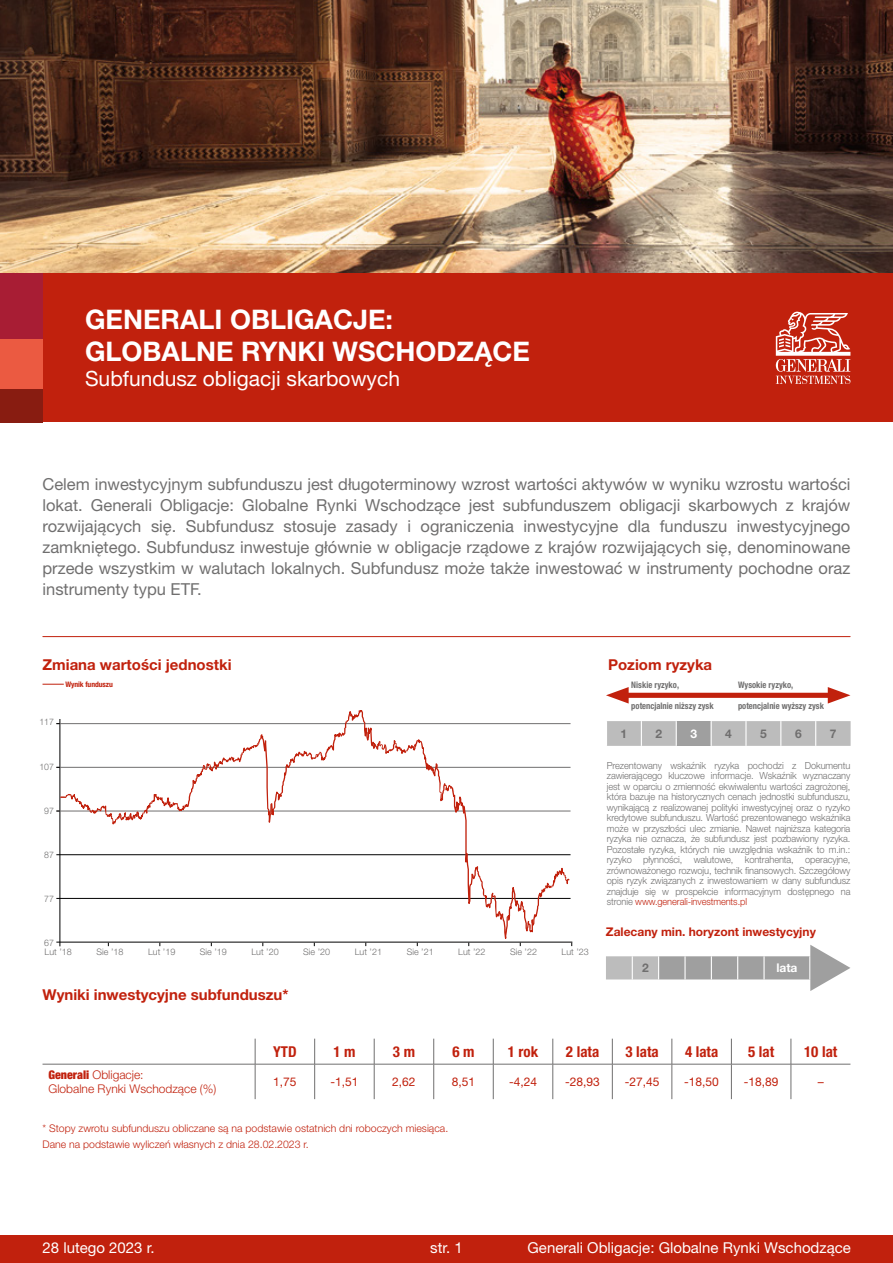
<style>
.page{position:relative;width:893px;height:1263px;background:#fff}
.page>*{position:absolute;margin:0;border:0;box-sizing:border-box;transform-origin:0 0}
.t1{font:700 27px/32.4px "Helvetica Neue LT Pro";color:#fff}
.t2{font:21px "Helvetica Neue LT Pro";color:#fff}
.t3{font:16.5px/21px "Helvetica Neue LT Pro";color:#706f6f;text-align:justify}
.t4{font:700 15px "Helvetica Neue LT Pro";color:#c1210d}
.t5{font:15px "Helvetica Neue LT Pro";color:#fff}
.t6{font:700 condensed 15px "Helvetica Neue LT Pro";color:#c1210d}
.t7{font:12px "Helvetica Neue LT Pro";color:#c1210d}
.t8{font:300 12px/14.4px "Helvetica Neue LT Pro";color:#c1210d}
.t9{font:700 12px "Helvetica Neue LT Pro";color:#c1210d}
.t10{font:700 12px "Helvetica Neue LT Pro";color:#706f6f}
.t11{font:700 12px "Helvetica Neue LT Pro";color:#fff}
.t12{font:300 10.5px/16.5px "Helvetica Neue LT Pro";color:#c1210d}
.t13{font:300 9.75px/10.5px "Helvetica Neue LT Pro";letter-spacing:-.01em;color:#706f6f;text-align:justify;scale:.95 1}
.t14{font:300 9px "Helvetica Neue LT Pro";color:#706f6f}
.t15{font:700 condensed 9px "Helvetica Neue LT Pro";color:#706f6f;scale:.95 1}
.t16{font:700 condensed 7.65px "Helvetica Neue LT Pro";letter-spacing:-.01em;color:#c1210d}
.s1{color:#c1210d}
.s2{font-weight:900;font-stretch:condensed}
</style>
<div class="page">
<svg style="left:43px;top:684px;width:21px;height:1px"></svg>
<hr style="left:43px;top:636px;width:807px;height:1px;background:#c1210d">
<svg style="left:43px;top:1039px;width:807px;height:60px"></svg>
<svg style="left:255px;top:1039px;width:1px;height:25px"></svg>
<svg style="left:314px;top:1039px;width:1px;height:25px"></svg>
<svg style="left:374px;top:1039px;width:1px;height:25px"></svg>
<svg style="left:433px;top:1039px;width:1px;height:25px"></svg>
<svg style="left:493px;top:1039px;width:1px;height:25px"></svg>
<svg style="left:553px;top:1039px;width:1px;height:25px"></svg>
<svg style="left:612px;top:1039px;width:1px;height:25px"></svg>
<svg style="left:672px;top:1039px;width:1px;height:25px"></svg>
<svg style="left:731px;top:1039px;width:1px;height:25px"></svg>
<svg style="left:791px;top:1039px;width:1px;height:25px"></svg>
<hr style="left:43px;top:1064px;width:212px;height:1px;background:#706f6f">
<hr style="left:255px;top:1064px;width:60px;height:1px;background:#706f6f">
<hr style="left:255px;top:1064px;width:1px;height:35px;background:#706f6f">
<hr style="left:315px;top:1064px;width:59px;height:1px;background:#706f6f">
<hr style="left:314px;top:1064px;width:1px;height:35px;background:#706f6f">
<hr style="left:374px;top:1064px;width:60px;height:1px;background:#706f6f">
<hr style="left:374px;top:1064px;width:1px;height:35px;background:#706f6f">
<hr style="left:434px;top:1064px;width:59px;height:1px;background:#706f6f">
<hr style="left:433px;top:1064px;width:1px;height:35px;background:#706f6f">
<hr style="left:493px;top:1064px;width:60px;height:1px;background:#706f6f">
<hr style="left:493px;top:1064px;width:1px;height:35px;background:#706f6f">
<hr style="left:553px;top:1064px;width:59px;height:1px;background:#706f6f">
<hr style="left:553px;top:1064px;width:1px;height:35px;background:#706f6f">
<hr style="left:612px;top:1064px;width:60px;height:1px;background:#706f6f">
<hr style="left:612px;top:1064px;width:1px;height:35px;background:#706f6f">
<hr style="left:672px;top:1064px;width:59px;height:1px;background:#706f6f">
<hr style="left:672px;top:1064px;width:1px;height:35px;background:#706f6f">
<hr style="left:731px;top:1064px;width:60px;height:1px;background:#706f6f">
<hr style="left:731px;top:1064px;width:1px;height:35px;background:#706f6f">
<hr style="left:791px;top:1064px;width:59px;height:1px;background:#706f6f">
<hr style="left:791px;top:1064px;width:1px;height:35px;background:#706f6f">
<svg style="left:606px;top:945px;width:244px;height:46px"></svg>
<div style="left:619px;top:693px;width:218px;height:5px;background:#c1210d"></div>
<svg style="left:606px;top:687px;width:23px;height:16px"></svg>
<svg style="left:828px;top:687px;width:22px;height:16px"></svg>
<svg style="left:607px;top:721px;width:244px;height:25px;background:#bababa"></svg>
<hr style="left:60px;top:719px;width:1px;height:227px;background:#000">
<hr style="left:56px;top:854px;width:514px;height:1px;background:#000">
<hr style="left:56px;top:898px;width:514px;height:1px;background:#000">
<hr style="left:56px;top:942px;width:516px;height:1px;background:#000">
<hr style="left:56px;top:723px;width:514px;height:1px;background:#706f6f">
<hr style="left:56px;top:767px;width:514px;height:1px;background:#706f6f">
<hr style="left:56px;top:811px;width:514px;height:1px;background:#706f6f">
<svg style="left:60px;top:710px;width:509px;height:229px"></svg>
<div style="left:0;top:1235px;width:893px;height:28px;background:#c1210d"></div>
<img style="left:0;top:0;width:893px;height:274px">
<div style="left:42px;top:274px;width:851px;height:148px;background:#c1210d"></div>
<svg style="left:776px;top:311px;width:74px;height:73px"></svg>
<div style="left:0;top:274px;width:43px;height:66px;background:#a81d34"></div>
<div style="left:0;top:340px;width:43px;height:49px;background:#eb5a41"></div>
<div style="left:0;top:389px;width:43px;height:33px;background:#881c11"></div>
<h1 class="t1" style="left:85px;top:302px;width:447px">GENERALI OBLIGACJE:<br>GLOBALNE RYNKI WSCHODZĄCE</h1>
<h2 class="t2" style="left:85px;top:366px;width:316px">Subfundusz obligacji skarbowych</h2>
<p class="t3" style="left:43px;top:473px;width:809px">Celem inwestycyjnym subfunduszu jest długoterminowy wzrost wartości aktywów w wyniku wzrostu wartości lokat. Generali Obligacje: Globalne Rynki Wschodzące jest subfunduszem obligacji skarbowych z krajów rozwijających się. Subfundusz stosuje zasady i ograniczenia inwestycyjne dla funduszu inwestycyjnego zamkniętego. Subfundusz inwestuje głównie w obligacje rządowe z krajów rozwijających się, denominowane przede wszystkim w walutach lokalnych. Subfundusz może także inwestować w instrumenty pochodne oraz instrumenty typu ETF.</p>
<h3 class="t4" style="left:43px;top:655px;width:191px">Zmiana wartości jednostki</h3>
<p class="t16" style="left:65px;top:679px;width:49px">Wynik funduszu</p>
<p class="t14" style="left:39px;top:717px;width:16px">117</p>
<p class="t14" style="left:39px;top:761px;width:16px">107</p>
<p class="t14" style="left:44px;top:805px;width:11px">97</p>
<p class="t14" style="left:44px;top:849px;width:11px">87</p>
<p class="t14" style="left:44px;top:893px;width:11px">77</p>
<p class="t14" style="left:44px;top:937px;width:11px">67</p>
<p class="t14" style="left:45px;top:946px;width:29px">Lut ’18</p>
<p class="t14" style="left:96px;top:946px;width:29px">Sie ’18</p>
<p class="t14" style="left:148px;top:946px;width:29px">Lut ’19</p>
<p class="t14" style="left:200px;top:946px;width:29px">Sie ’19</p>
<p class="t14" style="left:251px;top:946px;width:29px">Lut ’20</p>
<p class="t14" style="left:303px;top:946px;width:29px">Sie ’20</p>
<p class="t14" style="left:355px;top:946px;width:29px">Lut ’21</p>
<p class="t14" style="left:407px;top:946px;width:29px">Sie ’21</p>
<p class="t14" style="left:458px;top:946px;width:29px">Lut ’22</p>
<p class="t14" style="left:510px;top:946px;width:29px">Sie ’22</p>
<p class="t14" style="left:562px;top:946px;width:29px">Lut ’23</p>
<h3 class="t4" style="left:43px;top:985px;width:248px">Wyniki inwestycyjne subfunduszu*</h3>
<h3 class="t4" style="left:608px;top:655px;width:106px">Poziom ryzyka</h3>
<p class="t15" style="left:631px;top:680px;width:52px">Niskie ryzyko,</p>
<p class="t15" style="left:631px;top:700px;width:88px">potencjalnie niższy zysk</p>
<p class="t15" style="left:738px;top:700px;width:92px">potencjalnie wyższy zysk</p>
<p class="t15" style="left:738px;top:680px;width:60px">Wysokie ryzyko,</p>
<p class="t10" style="left:621px;top:726px;width:8px">1</p>
<p class="t10" style="left:655px;top:726px;width:8px">2</p>
<p class="t11" style="left:690px;top:726px;width:8px">3</p>
<p class="t10" style="left:725px;top:726px;width:8px">4</p>
<p class="t10" style="left:760px;top:726px;width:8px">5</p>
<p class="t10" style="left:795px;top:726px;width:8px">6</p>
<p class="t10" style="left:830px;top:726px;width:8px">7</p>
<p class="t13" style="left:607px;top:760px;width:258px">Prezentowany wskaźnik ryzyka pochodzi z Dokumentu zawierającego kluczowe informacje. Wskaźnik wyznaczany jest w oparciu o zmienność ekwiwalentu wartości zagrożonej, która bazuje na historycznych cenach jednostki subfunduszu, wynikającą z realizowanej polityki inwestycyjnej oraz o ryzyko kredytowe subfunduszu. Wartość prezentowanego wskaźnika może w przyszłości ulec zmianie. Nawet najniższa kategoria ryzyka nie oznacza, że subfundusz jest pozbawiony ryzyka.<br>Pozostałe ryzyka, których nie uwzględnia wskaźnik to m.in.: ryzyko płynności, walutowe, kontrahenta, operacyjne, zrównoważonego rozwoju, technik finansowych. Szczegółowy opis ryzyk związanych z inwestowaniem w dany subfundusz znajduje się w prospekcie informacyjnym dostępnego na stronie <span class="s1">www.generali-investments.pl</span></p>
<p class="t9" style="left:606px;top:924px;width:212px">Zalecany min. horyzont inwestycyjny</p>
<p class="t10" style="left:642px;top:960px;width:8px">2</p>
<p class="t11" style="left:776px;top:960px;width:23px">lata</p>
<h3 class="t6" style="left:273px;top:1042px;width:25px">YTD</h3>
<h3 class="t6" style="left:333px;top:1042px;width:24px">1 m</h3>
<h3 class="t6" style="left:393px;top:1042px;width:24px">3 m</h3>
<h3 class="t6" style="left:452px;top:1042px;width:24px">6 m</h3>
<h3 class="t6" style="left:508px;top:1042px;width:32px">1 rok</h3>
<h3 class="t6" style="left:566px;top:1042px;width:35px">2 lata</h3>
<h3 class="t6" style="left:625px;top:1042px;width:35px">3 lata</h3>
<h3 class="t6" style="left:685px;top:1042px;width:35px">4 lata</h3>
<h3 class="t6" style="left:748px;top:1042px;width:28px">5 lat</h3>
<h3 class="t6" style="left:804px;top:1042px;width:35px">10 lat</h3>
<p class="t8" style="left:49px;top:1067px;width:169px"><span class="s2">Generali</span> Obligacje:<br>Globalne Rynki Wschodzące (%)</p>
<p class="t7" style="left:273px;top:1074px;width:25px">1,75</p>
<p class="t7" style="left:330px;top:1074px;width:30px">-1,51</p>
<p class="t7" style="left:392px;top:1074px;width:25px">2,62</p>
<p class="t7" style="left:452px;top:1074px;width:25px">8,51</p>
<p class="t7" style="left:509px;top:1074px;width:30px">-4,24</p>
<p class="t7" style="left:565px;top:1074px;width:36px">-28,93</p>
<p class="t7" style="left:625px;top:1074px;width:36px">-27,45</p>
<p class="t7" style="left:684px;top:1074px;width:36px">-18,50</p>
<p class="t7" style="left:744px;top:1074px;width:36px">-18,89</p>
<p class="t7" style="left:818px;top:1074px;width:7px">–</p>
<p class="t12" style="left:43px;top:1119px;width:407px">* Stopy zwrotu subfunduszu obliczane są na podstawie ostatnich dni roboczych miesiąca.<br>Dane na podstawie wyliczeń własnych z dnia 28.02.2023 r.</p>
<h3 class="t5" style="left:43px;top:1238px;width:114px">28 lutego 2023 r.</h3>
<h3 class="t5" style="left:430px;top:1238px;width:34px">str. 1</h3>
<h3 class="t5" style="left:528px;top:1238px;width:325px">Generali Obligacje: Globalne Rynki Wschodzące</h3>
</div>
